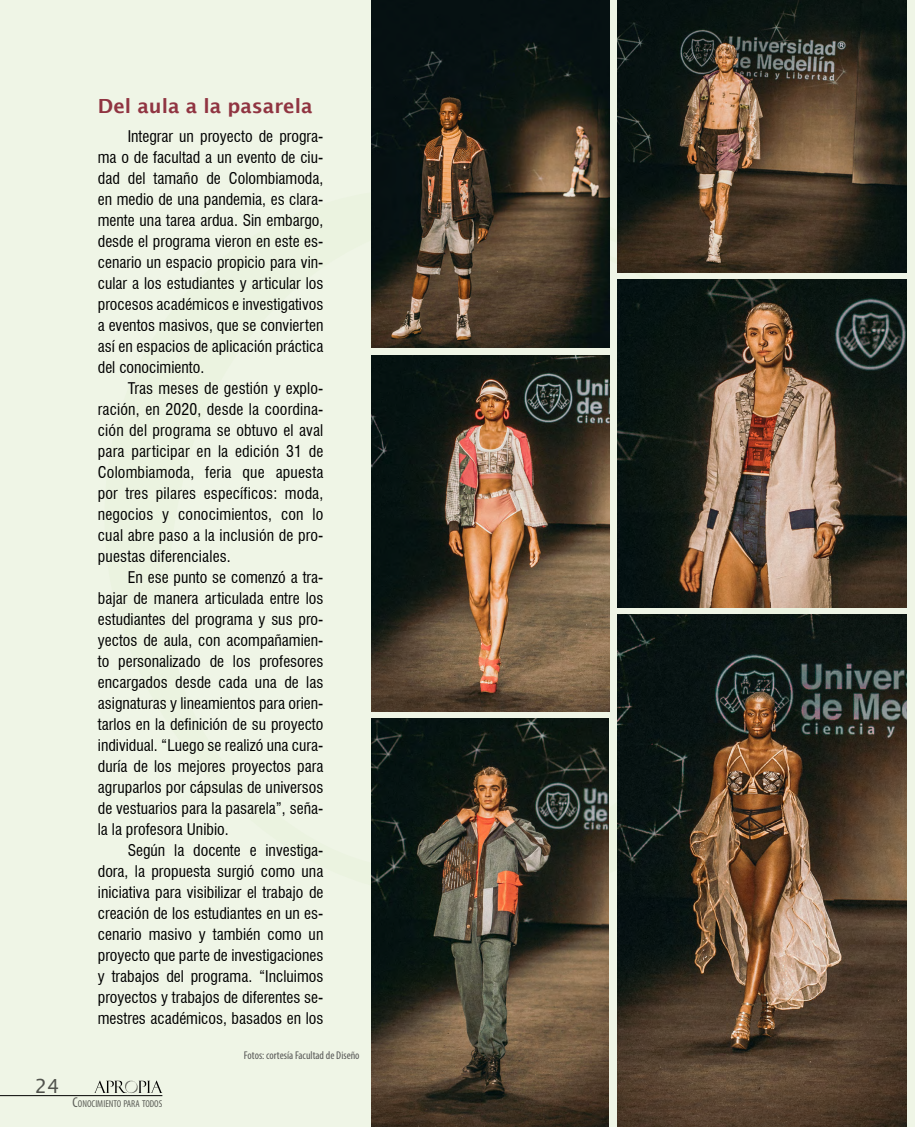
<style>
.page{position:relative;width:915px;height:1127px;background:#fff}
.page>*{position:absolute;margin:0;border:0;box-sizing:border-box;transform-origin:0 0}
.t1{font:600 19.5px "Lucida Sans";color:#903441}
.t2{font:19.5px "Lucida Sans";color:#575756}
.t3{font:condensed 15.75px/21px "Swiss 721 BT";color:#000;text-align:justify}
.t4{font:condensed 11.25px "Myriad Pro";color:#575756}
.t5{font:condensed 10.05px "Myriad Pro";color:#646363}
.s1{font-size:14.4px}
</style>
<div class="page">
<div style="left:0;top:0;width:914px;height:1127px;background:#eff5e6"></div>
<img style="left:371px;top:0;width:238px;height:348px">
<img style="left:617px;top:0;width:289px;height:273px">
<img style="left:617px;top:280px;width:289px;height:327px">
<img style="left:371px;top:355px;width:238px;height:356px">
<img style="left:617px;top:614px;width:289px;height:513px">
<img style="left:371px;top:718px;width:237px;height:409px">
<p class="t2" style="left:35px;top:1074px;width:26px">24</p>
<p class="t1" style="left:98px;top:95px;width:216px">Del aula a la pasarela</p>
<p class="t3" style="left:98px;top:126px;width:227px;text-indent:30px">Integrar un proyecto de progra&shy;ma o de facultad a un evento de ciu&shy;dad del tamaño de Colombiamoda, en medio de una pandemia, es clara&shy;mente una tarea ardua. Sin embargo, desde el programa vieron en este es&shy;cenario un espacio propicio para vin&shy;cular a los estudiantes y articular los procesos académicos e investigativos a eventos masivos, que se convierten así en espacios de aplicación práctica del conocimiento.</p>
<p class="t3" style="left:98px;top:378px;width:227px;text-indent:30px">Tras meses de gestión y explo&shy;ración, en 2020, desde la coordina&shy;ción del programa se obtuvo el aval para participar en la edición 31 de Colombiamoda, feria que apuesta por tres pilares específicos: moda, negocios y conocimientos, con lo cual abre paso a la inclusión de pro&shy;puestas diferenciales.</p>
<p class="t3" style="left:98px;top:567px;width:227px;text-indent:30px">En ese punto se comenzó a tra&shy;bajar de manera articulada entre los estudiantes del programa y sus pro&shy;yectos de aula, con acompañamien&shy;to personalizado de los profesores encargados desde cada una de las asignaturas y lineamientos para orien&shy;tarlos en la definición de su proyecto individual. “Luego se realizó una cura&shy;duría de los mejores proyectos para agruparlos por cápsulas de universos de vestuarios para la pasarela”, seña&shy;la la profesora Unibio.</p>
<p class="t3" style="left:98px;top:840px;width:227px;text-indent:30px">Según la docente e investiga&shy;dora, la propuesta surgió como una iniciativa para visibilizar el trabajo de creación de los estudiantes en un es&shy;cenario masivo y también como un proyecto que parte de investigaciones y trabajos del programa. “Incluimos proyectos y trabajos de diferentes se&shy;mestres académicos, basados en los</p>
<p class="t4" style="left:244px;top:1048px;width:117px">Fotos: cortesía Facultad de Diseño</p>
<p class="t5" style="left:73px;top:1097px;width:91px"><span class="s1">C</span>ONOCIMIENTO PARA TODOS</p>
</div>
